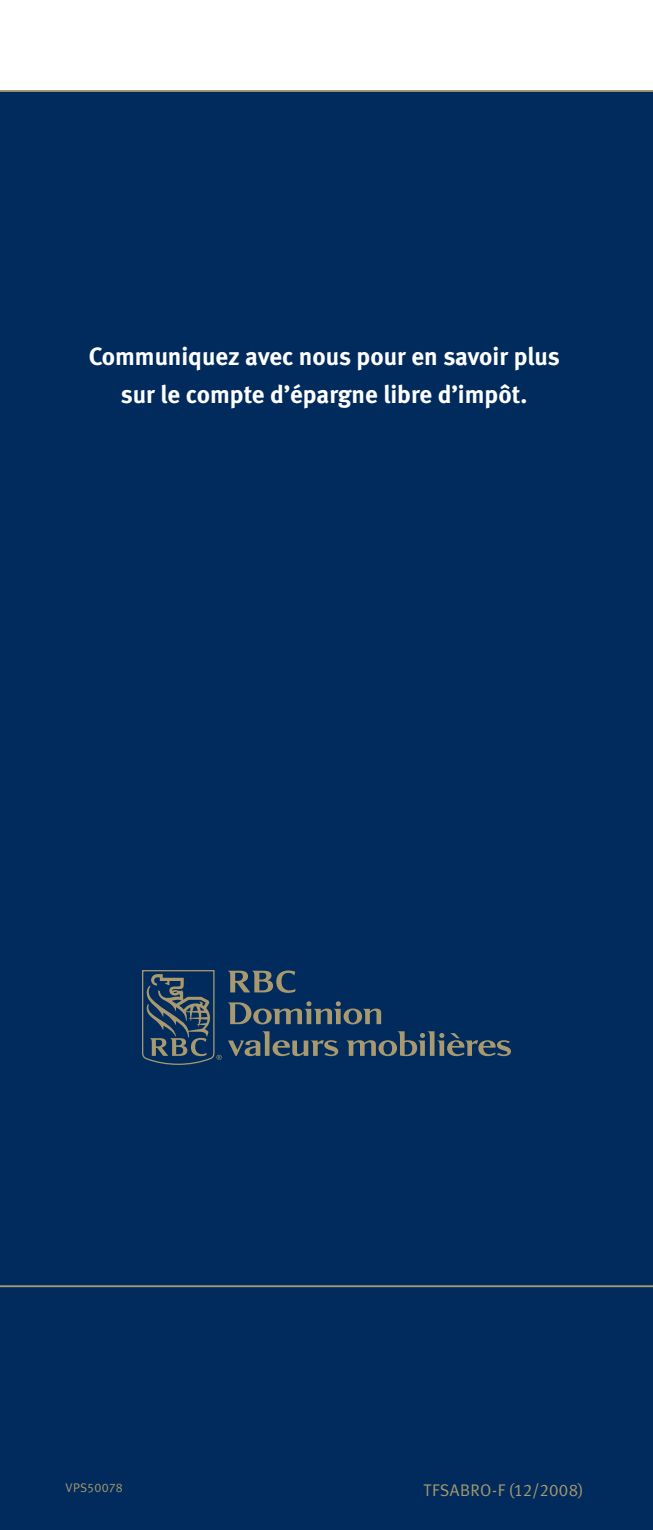
<style>
.page{position:relative;width:653px;height:1530px;background:#fff}
.page>*{position:absolute;margin:0;border:0;box-sizing:border-box;transform-origin:0 0}
.t1{font:25px/37.5px "Meta Bold LF";color:#fff;text-align:center}
.t2{font:17px "Meta Normal LF";letter-spacing:.025em;color:#a8996e}
.t3{font:12.5px "Meta Normal LF";letter-spacing:.015em;color:#a8996e}
</style>
<div class="page">
<div style="left:0;top:90px;width:652px;height:1440px;background:#002b5c"></div>
<hr style="left:0;top:90px;width:652px;height:2px;background:#a8996e">
<hr style="left:0;top:1285px;width:652px;height:2px;background:#a8996e">
<svg style="left:142px;top:970px;width:80px;height:95px"></svg>
<svg style="left:228px;top:970px;width:67px;height:23px"></svg>
<svg style="left:228px;top:1031px;width:110px;height:25px"></svg>
<svg style="left:346px;top:1031px;width:165px;height:25px"></svg>
<svg style="left:228px;top:1001px;width:153px;height:23px"></svg>
<p class="t1" style="left:89px;top:337px;width:472px">Communiquez avec nous pour en savoir plus sur le compte d’épargne libre d’impôt.</p>
<p class="t3" style="left:65px;top:1481px;width:59px">VPS50078</p>
<p class="t2" style="left:423px;top:1480px;width:161px">TFSABRO-F (12/2008)</p>
</div>
